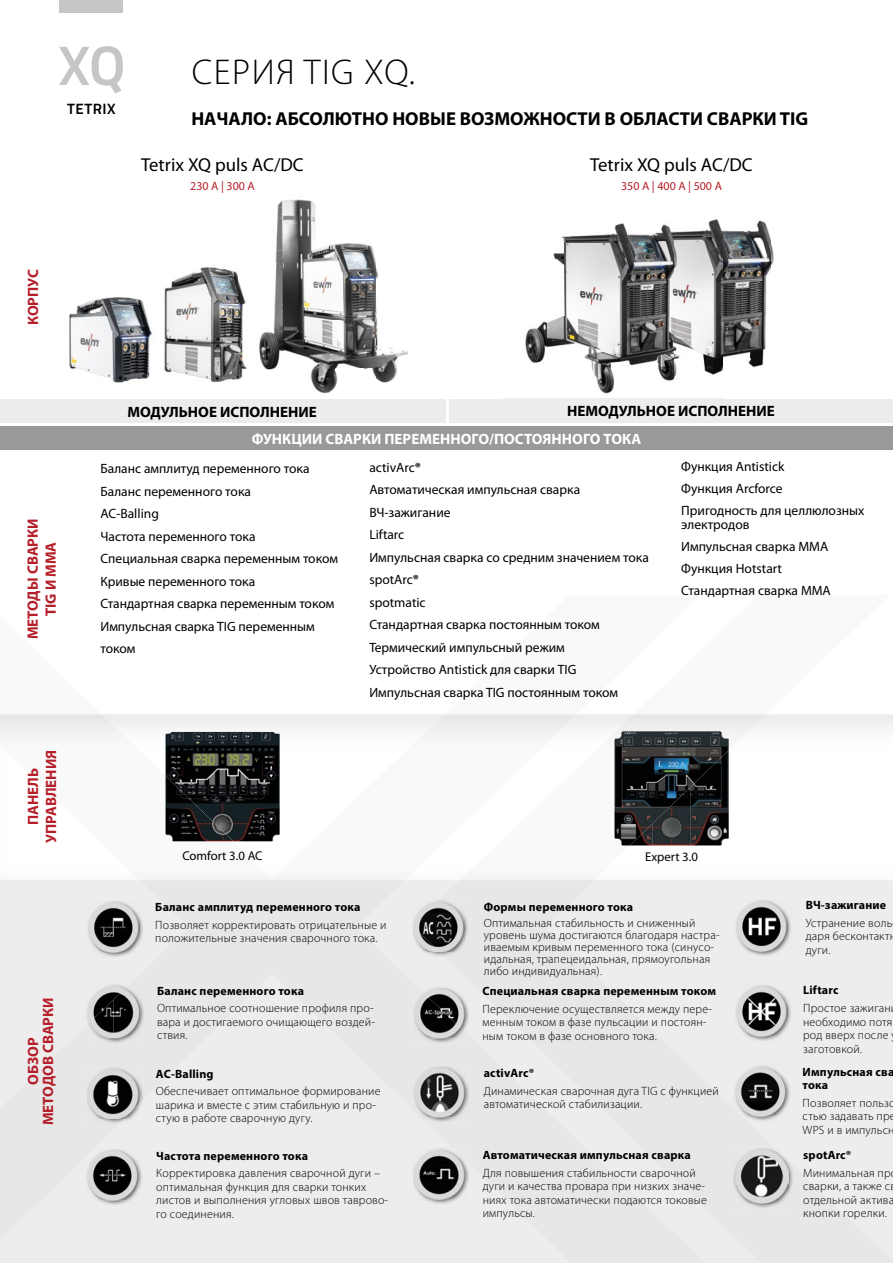
<style>
.page{position:relative;width:893px;height:1263px;background:#fff}
.page>*{position:absolute;margin:0;border:0;box-sizing:border-box;transform-origin:0 0}
.t1{font:300 36px "Myriad Pro";letter-spacing:.045em;color:#000}
.t2{font:700 18.75px "Myriad Pro";color:#000}
.t3{font:18.75px "Myriad Pro";color:#000}
.t4{font:700 15px/18px "Myriad Pro";color:#b51f2a;text-align:center}
.t5{font:700 15px "Myriad Pro";color:#fff}
.t6{font:700 15px "Myriad Pro";color:#000}
.t7{font:700 15px "Titillium Text";letter-spacing:.03em;color:#000}
.t8{font:13.5px/22.5px "Myriad Pro";color:#000}
.t9{font:12.75px "Myriad Pro";color:#000}
.t10{font:300 12px/13.5px "Myriad Pro";letter-spacing:.015em;color:#000}
.t11{font:700 12px/13.5px "Myriad Pro";letter-spacing:.015em;color:#000}
.t12{font:12px "Myriad Pro";color:#b51f2a}
.s1{font-weight:700}
</style>
<div class="page">
<div style="left:705px;top:880px;width:188px;height:383px;background:#ededed"></div>
<div style="left:0;top:880px;width:705px;height:383px;background:#ededed"></div>
<img style="left:139px;top:880px;width:266px;height:1px">
<img style="left:86px;top:983px;width:59px;height:60px">
<img style="left:86px;top:985px;width:27px;height:14px">
<img style="left:86px;top:999px;width:27px;height:39px">
<img style="left:113px;top:985px;width:28px;height:53px">
<img style="left:87px;top:900px;width:57px;height:58px">
<img style="left:87px;top:902px;width:53px;height:50px">
<img style="left:412px;top:899px;width:57px;height:58px">
<img style="left:412px;top:901px;width:53px;height:51px">
<img style="left:413px;top:1147px;width:56px;height:58px">
<img style="left:452px;top:1147px;width:17px;height:17px">
<img style="left:413px;top:1149px;width:52px;height:51px">
<svg style="left:454px;top:1149px;width:11px;height:11px"></svg>
<img style="left:733px;top:1147px;width:61px;height:62px">
<img style="left:734px;top:1149px;width:54px;height:54px">
<div style="left:0;top:427px;width:893px;height:23px;background:#9a989a"></div>
<img style="left:691px;top:807px;width:38px;height:38px">
<img style="left:669px;top:807px;width:22px;height:38px">
<img style="left:614px;top:731px;width:115px;height:76px">
<img style="left:614px;top:807px;width:55px;height:38px">
<img style="left:165px;top:732px;width:115px;height:109px">
<img style="left:165px;top:776px;width:68px;height:65px">
<img style="left:275px;top:199px;width:103px;height:74px">
<img style="left:281px;top:273px;width:127px;height:96px">
<img style="left:311px;top:369px;width:86px;height:24px">
<img style="left:171px;top:263px;width:110px;height:42px">
<img style="left:171px;top:305px;width:110px;height:42px">
<img style="left:171px;top:347px;width:110px;height:36px">
<img style="left:69px;top:287px;width:102px;height:96px">
<div style="left:0;top:399px;width:445px;height:24px;background:#ececec"></div>
<div style="left:449px;top:399px;width:444px;height:24px;background:#ececec"></div>
<img style="left:87px;top:1066px;width:56px;height:58px">
<img style="left:87px;top:1068px;width:52px;height:51px">
<img style="left:413px;top:1065px;width:57px;height:57px">
<img style="left:413px;top:1067px;width:53px;height:50px">
<img style="left:735px;top:984px;width:57px;height:58px">
<img style="left:735px;top:986px;width:53px;height:50px">
<img style="left:86px;top:1148px;width:57px;height:58px">
<img style="left:86px;top:1150px;width:53px;height:50px">
<svg style="left:86px;top:1148px;width:8px;height:8px"></svg>
<img style="left:734px;top:1064px;width:57px;height:58px">
<img style="left:734px;top:1117px;width:14px;height:5px">
<img style="left:734px;top:1066px;width:53px;height:51px">
<svg style="left:734px;top:1109px;width:8px;height:8px"></svg>
<img style="left:413px;top:986px;width:57px;height:57px">
<img style="left:413px;top:988px;width:53px;height:50px">
<img style="left:735px;top:899px;width:57px;height:58px">
<img style="left:735px;top:901px;width:53px;height:50px">
<img style="left:627px;top:219px;width:147px;height:162px">
<img style="left:562px;top:219px;width:73px;height:24px">
<img style="left:525px;top:243px;width:102px;height:104px">
<img style="left:504px;top:347px;width:131px;height:52px">
<svg style="left:59px;top:46px;width:64px;height:47px"></svg>
<div style="left:60px;top:0;width:63px;height:13px;background:#c6c6c6"></div>
<p class="t7" style="left:67px;top:97px;width:50px">TETRIX</p>
<h1 class="t1" style="left:192px;top:53px;width:225px">СЕРИЯ TIG XQ.</h1>
<h2 class="t2" style="left:191px;top:106px;width:618px">НАЧАЛО: АБСОЛЮТНО НОВЫЕ ВОЗМОЖНОСТИ В ОБЛАСТИ СВАРКИ TIG</h2>
<h2 class="t3" style="left:141px;top:154px;width:164px">Tetrix XQ puls AC/DC</h2>
<p class="t12" style="left:190px;top:178px;width:66px">230 A | 300 A</p>
<h2 class="t3" style="left:590px;top:154px;width:164px">Tetrix XQ puls AC/DC</h2>
<p class="t12" style="left:621px;top:178px;width:102px">350 A | 400 A | 500 A</p>
<p class="t4" style="left:24px;top:325px;width:57px;rotate:-90deg">КОРПУС</p>
<p class="t4" style="left:23px;top:639px;width:122px;rotate:-90deg">МЕТОДЫ СВАРКИ<br>TIG И ММА</p>
<p class="t4" style="left:24px;top:843px;width:95px;rotate:-90deg">ПАНЕЛЬ<br>УПРАВЛЕНИЯ</p>
<p class="t4" style="left:25px;top:1125px;width:129px;line-height:15px;rotate:-90deg">ОБЗОР<br>МЕТОДОВ СВАРКИ</p>
<p class="t6" style="left:128px;top:402px;width:191px">МОДУЛЬНОЕ ИСПОЛНЕНИЕ</p>
<p class="t6" style="left:567px;top:402px;width:209px">НЕМОДУЛЬНОЕ ИСПОЛНЕНИЕ</p>
<p class="t5" style="left:252px;top:429px;width:391px">ФУНКЦИИ СВАРКИ ПЕРЕМЕННОГО/ПОСТОЯННОГО ТОКА</p>
<p class="t8" style="left:100px;top:457px;width:239px">Баланс амплитуд переменного тока<br>Баланс переменного тока<br>AC-Balling<br>Частота переменного тока<br>Специальная сварка переменным током<br>Кривые переменного тока<br>Стандартная сварка переменным током<br>Импульсная сварка TIG переменным током</p>
<p class="t8" style="left:681px;top:455px;width:185px;line-height:22px">Функция Antistick<br>Функция Arcforce<br>Пригодность для целлюлозных</p>
<p class="t8" style="left:369px;top:456px;width:281px">activArc<span class="s1">®<br></span>Автоматическая импульсная сварка<br>ВЧ-зажигание<br>Liftarc<br>Импульсная сварка со средним значением тока spotArc<span class="s1">®<br></span>spotmatic<br>Стандартная сварка постоянным током<br>Термический импульсный режим<br>Устройство Antistick для сварки ТIG<br>Импульсная сварка TIG постоянным током</p>
<p class="t8" style="left:681px;top:513px;width:151px;line-height:22px">электродов<br>Импульсная сварка ММА<br>Функция Hotstart<br>Стандартная сварка ММА</p>
<p class="t9" style="left:182px;top:848px;width:82px">Comfort 3.0 AC</p>
<p class="t9" style="left:645px;top:848px;width:54px">Expert 3.0</p>
<p class="t11" style="left:155px;top:900px;width:207px">Баланс амплитуд переменного тока</p>
<p class="t10" style="left:155px;top:918px;width:233px">Позволяет корректировать отрицательные и положительные значения сварочного тока.</p>
<p class="t11" style="left:157px;top:983px;width:149px">Баланс переменного тока</p>
<p class="t10" style="left:157px;top:1002px;width:220px">Оптимальное соотношение профиля про&shy;вара и достигаемого очищающего воздей&shy;ствия.</p>
<p class="t11" style="left:156px;top:1066px;width:59px">AC-Balling</p>
<p class="t10" style="left:156px;top:1085px;width:226px">Обеспечивает оптимальное формирование шарика и вместе с этим стабильную и про&shy;стую в работе сварочную дугу.</p>
<p class="t11" style="left:156px;top:1148px;width:153px">Частота переменного тока</p>
<p class="t10" style="left:156px;top:1167px;width:233px">Корректировка давления сварочной дуги – оптимальная функция для сварки тонких листов и выполнения угловых швов таврово&shy;го соединения.</p>
<p class="t11" style="left:484px;top:900px;width:151px">Формы переменного тока</p>
<p class="t10" style="left:484px;top:917px;width:237px;line-height:12px">Оптимальная стабильность и сниженный уровень шума достигаются благодаря настра&shy;иваемым кривым переменного тока (синусо&shy;идальная, трапецеидальная, прямоугольная либо индивидуальная).</p>
<p class="t11" style="left:482px;top:984px;width:235px">Специальная сварка переменным током</p>
<p class="t10" style="left:482px;top:1002px;width:231px">Переключение осуществляется между пере&shy;менным током в фазе пульсации и постоян&shy;ным током в фазе основного тока.</p>
<p class="t11" style="left:484px;top:1066px;width:52px">activArc®</p>
<p class="t10" style="left:484px;top:1084px;width:237px">Динамическая сварочная дуга TIG с функцией автоматической стабилизации.</p>
<p class="t11" style="left:483px;top:1147px;width:210px">Автоматическая импульсная сварка</p>
<p class="t10" style="left:483px;top:1166px;width:226px">Для повышения стабильности сварочной дуги и качества провара при низких значе&shy;ниях тока автоматически подаются токовые импульсы.</p>
<p class="t11" style="left:806px;top:898px;width:82px">ВЧ-зажигание</p>
<p class="t10" style="left:806px;top:916px;width:92px">Устранение воль даря бесконтактн дуги.</p>
<p class="t11" style="left:803px;top:983px;width:37px">Liftarc</p>
<p class="t10" style="left:803px;top:1001px;width:91px">Простое зажиган необходимо потя род вверх после заготовкой.</p>
<p class="t11" style="left:803px;top:1064px;width:93px">Импульсная сва тока</p>
<p class="t10" style="left:803px;top:1096px;width:95px;text-align:justify">Позволяет пользо стью задавать пре WPS и в импульсн</p>
<p class="t11" style="left:803px;top:1147px;width:50px">spotArc®</p>
<p class="t10" style="left:803px;top:1166px;width:92px">Минимальная пр сварки, а также с отдельной актива кнопки горелки.</p>
</div>
